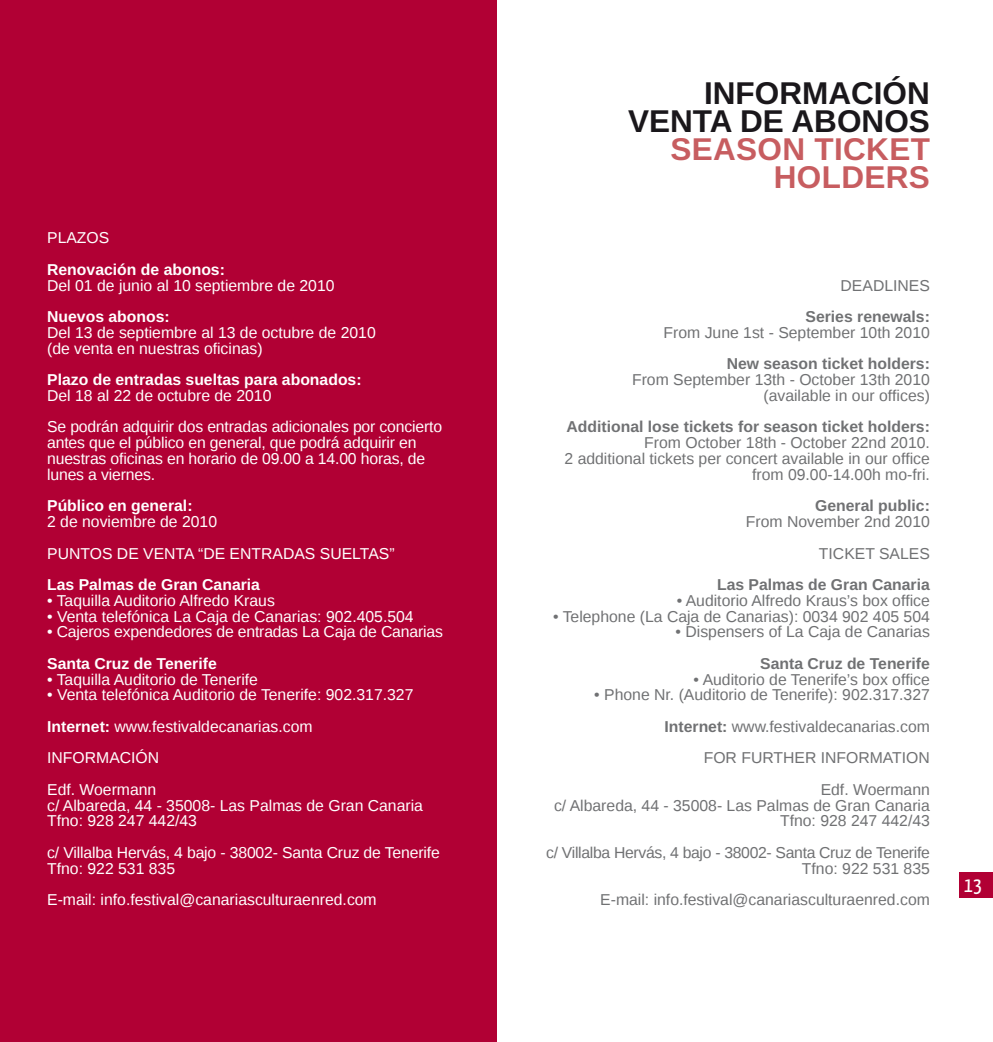
<style>
.page{position:relative;width:993px;height:1042px;background:#fff}
.page>*{position:absolute;margin:0;border:0;box-sizing:border-box;transform-origin:0 0}
.t1{font:700 31.5px/28px "Liberation Sans";color:#1a171b;text-align:right}
.t2{font:700 31.5px/28px "Liberation Sans";letter-spacing:.01em;color:#c75d60;text-align:right}
.t3{font:21px "Yanone Kaffeesatz";color:#fff}
.t4{font:15.75px/15.8px "Liberation Sans";color:#fff}
.t5{font:15.75px/15.8px "Liberation Sans";color:#707173;text-align:right}
.t6{font:700 15.75px "Liberation Sans";color:#707173}
.t7{font:700 15.75px "Liberation Sans";color:#fff}
.t8{font:15.75px/15.8px "Liberation Sans";letter-spacing:-.02em;color:#707173;text-align:right}
.s1{font-weight:700}
</style>
<div class="page">
<div style="left:958px;top:872px;width:34px;height:26px;background:#b10034"></div>
<div style="left:0;top:0;width:496px;height:1042px;background:#b10034"></div>
<p class="t4" style="left:47px;top:231px;width:64px">PLAZOS</p>
<p class="t7" style="left:47px;top:259px;width:179px">Renovación de abonos:</p>
<p class="t4" style="left:47px;top:278px;width:289px">Del 01 de junio al 10 septiembre de 2010</p>
<p class="t7" style="left:47px;top:306px;width:124px">Nuevos abonos:</p>
<p class="t4" style="left:47px;top:325px;width:330px">Del 13 de septiembre al 13 de octubre de 2010 (de venta en nuestras oficinas)</p>
<p class="t7" style="left:47px;top:369px;width:316px">Plazo de entradas sueltas para abonados:</p>
<p class="t4" style="left:47px;top:380px;width:396px;line-height:31.5px">Del 18 al 22 de octubre de 2010<br>Se podrán adquirir dos entradas adicionales por concierto</p>
<p class="t4" style="left:47px;top:435px;width:379px">antes que el público en general, que podrá adquirir en nuestras oficinas en horario de 09.00 a 14.00 horas, de lunes a viernes.</p>
<p class="t7" style="left:47px;top:495px;width:147px">Público en general:</p>
<p class="t4" style="left:47px;top:506px;width:349px;line-height:31.5px">2 de noviembre de 2010<br>PUNTOS DE VENTA “DE ENTRADAS SUELTAS”</p>
<p class="t7" style="left:47px;top:574px;width:214px">Las Palmas de Gran Canaria</p>
<p class="t4" style="left:47px;top:593px;width:229px">• Taquilla Auditorio Alfredo Kraus</p>
<p class="t4" style="left:47px;top:609px;width:368px">• Venta telefónica La Caja de Canarias: 902.405.504</p>
<p class="t4" style="left:47px;top:624px;width:397px">• Cajeros expendedores de entradas La Caja de Canarias</p>
<p class="t7" style="left:47px;top:652px;width:171px">Santa Cruz de Tenerife</p>
<p class="t4" style="left:47px;top:672px;width:212px">• Taquilla Auditorio de Tenerife</p>
<p class="t4" style="left:47px;top:680px;width:367px;line-height:31.5px">• Venta telefónica Auditorio de Tenerife: 902.317.327<br><span class="s1">Internet:</span> www.festivaldecanarias.com<br>INFORMACIÓN<br>Edf. Woermann</p>
<p class="t4" style="left:47px;top:798px;width:377px">c/ Albareda, 44 - 35008- Las Palmas de Gran Canaria<br>Tfno: 928 247 442/43</p>
<p class="t4" style="left:47px;top:845px;width:394px">c/ Villalba Hervás, 4 bajo - 38002- Santa Cruz de Tenerife<br>Tfno: 922 531 835</p>
<p class="t4" style="left:47px;top:892px;width:331px">E-mail: info.festival@canariasculturaenred.com</p>
<h1 class="t1" style="left:628px;top:78px;width:303px">INFORMACIÓN<br>VENTA DE ABONOS</h1>
<h1 class="t2" style="left:670px;top:134px;width:260px">SEASON TICKET<br>HOLDERS</h1>
<p class="t5" style="left:840px;top:278px;width:91px">DEADLINES</p>
<p class="t6" style="left:805px;top:306px;width:126px">Series renewals:</p>
<p class="t5" style="left:663px;top:325px;width:268px">From June 1st - September 10th 2010</p>
<p class="t6" style="left:726px;top:353px;width:205px">New season ticket holders:</p>
<p class="t5" style="left:631px;top:372px;width:299px">From September 13th - October 13th 2010 (available in our offices)</p>
<p class="t6" style="left:566px;top:416px;width:365px">Additional lose tickets for season ticket holders:</p>
<p class="t5" style="left:564px;top:435px;width:367px">From October 18th - October 22nd 2010.<br>2 additional tickets per concert available in our office from 09.00-14.00h mo-fri.</p>
<p class="t6" style="left:814px;top:495px;width:116px">General public:</p>
<p class="t5" style="left:745px;top:506px;width:185px;line-height:31.5px">From November 2nd 2010<br>TICKET SALES</p>
<p class="t6" style="left:716px;top:574px;width:214px">Las Palmas de Gran Canaria</p>
<p class="t5" style="left:676px;top:593px;width:254px">• Auditorio Alfredo Kraus’s box office</p>
<p class="t5" style="left:553px;top:609px;width:378px">• Telephone (La Caja de Canarias): 0034 902 405 504</p>
<p class="t5" style="left:675px;top:624px;width:256px">• Dispensers of La Caja de Canarias</p>
<p class="t6" style="left:760px;top:652px;width:171px">Santa Cruz de Tenerife</p>
<p class="t5" style="left:693px;top:672px;width:238px">• Auditorio de Tenerife’s box office</p>
<p class="t5" style="left:594px;top:680px;width:337px;line-height:31.5px">• Phone Nr. (Auditorio de Tenerife): 902.317.327<br><span class="s1">Internet:</span> www.festivaldecanarias.com<br>FOR FURTHER INFORMATION<br>Edf. Woermann</p>
<p class="t5" style="left:554px;top:798px;width:377px">c/ Albareda, 44 - 35008- Las Palmas de Gran Canaria<br>Tfno: 928 247 442/43</p>
<p class="t8" style="left:546px;top:845px;width:385px">c/ Villalba Hervás, 4 bajo - 38002- Santa Cruz de Tenerife<br>Tfno: 922 531 835</p>
<p class="t5" style="left:600px;top:892px;width:331px">E-mail: info.festival@canariasculturaenred.com</p>
<h2 class="t3" style="left:963px;top:871px;width:19px">13</h2>
</div>
